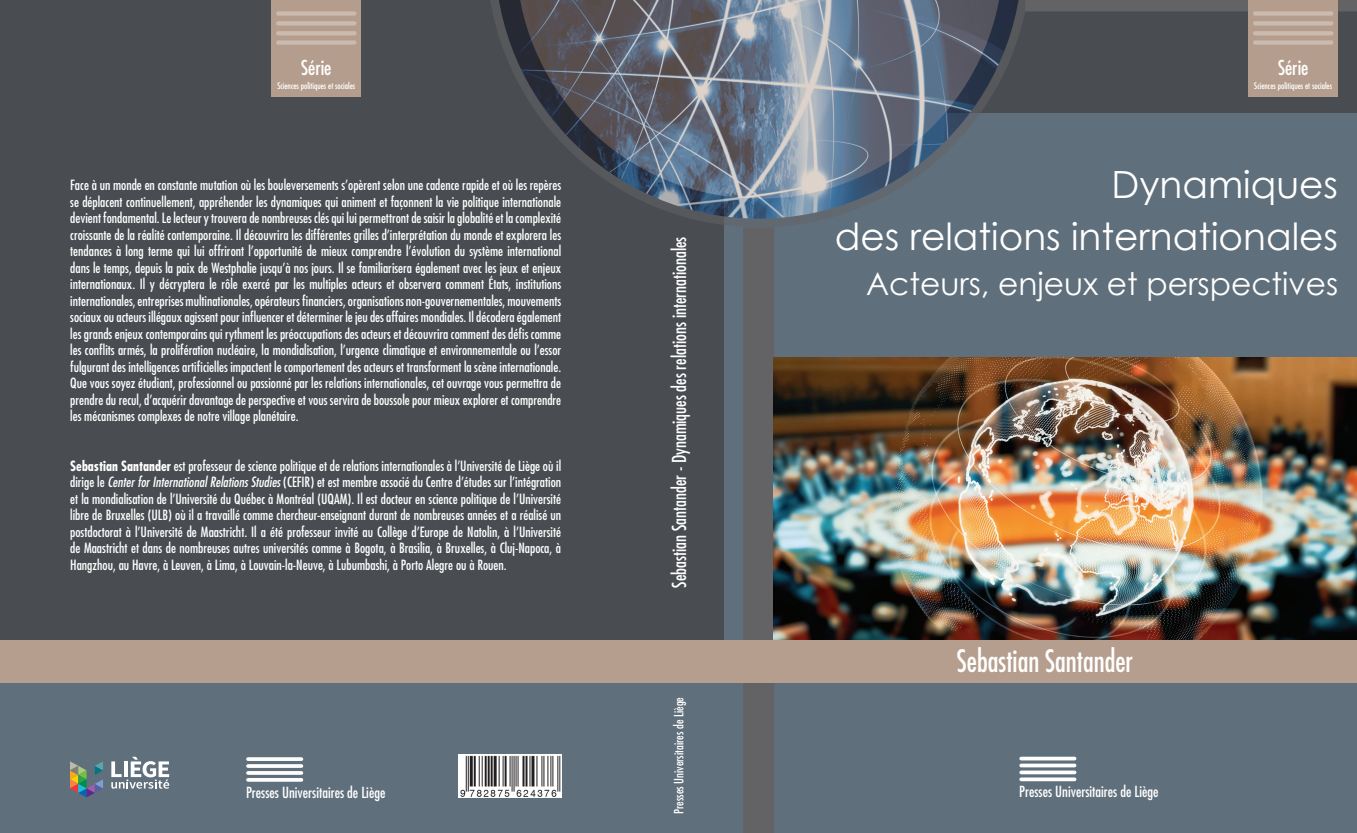
<style>
.page{position:relative;width:1357px;height:833px;background:#5f6f7b}
.page>*{position:absolute;margin:0;border:0;box-sizing:border-box;transform-origin:0 0}
.t1{font:37.5px/51.9px "Century Gothic";color:#fff;text-align:right}
.t2{font:31.25px "Century Gothic";color:#fff}
.t3{font:condensed 30px "Futura Std";color:#fff;scale:.94 1}
.t4{font:condensed 20px "Futura Std";color:#fff}
.t5{font:condensed 18.75px "Futura Std";color:#fff;scale:.96 1}
.t6{font:condensed 14.88px "Futura Std";color:#fff}
.t7{font:condensed 13.75px/16.5px "Futura Std";color:#fff;text-align:justify}
.t8{font:condensed 12.5px "Futura Std";color:#fff}
.t9{font:condensed 8.75px "Futura Std";color:#fff}
.s1{font-weight:700}
.s2{font-style:italic}
</style>
<div class="page">
<div style="left:0;top:0;width:1357px;height:639px;background:#494c51"></div>
<div style="left:271px;top:0;width:90px;height:96px;background:#b59d8d"></div>
<div style="left:278px;top:11px;width:76px;height:5px;background:#cabaaf"></div>
<div style="left:278px;top:21px;width:76px;height:5px;background:#cabaaf"></div>
<hr style="left:278px;top:31px;width:76px;height:4px;background:#cabaaf">
<div style="left:278px;top:40px;width:76px;height:5px;background:#cabaaf"></div>
<svg style="left:70px;top:761px;width:33px;height:36px"></svg>
<div style="left:475px;top:0;width:232px;height:672px;background:#494c51"></div>
<div style="left:774px;top:114px;width:583px;height:719px;background:#5f6f7b"></div>
<div style="left:634px;top:0;width:723px;height:107px;background:#494c51"></div>
<div style="left:724px;top:0;width:52px;height:833px;background:#5f6f7b"></div>
<div style="left:1025px;top:0;width:332px;height:11px;background:#636366"></div>
<svg style="left:491px;top:0;width:540px;height:227px"></svg>
<div style="left:743px;top:227px;width:31px;height:606px;background:#636366"></div>
<div style="left:1248px;top:0;width:90px;height:96px;background:#b59d8d"></div>
<div style="left:1255px;top:11px;width:76px;height:5px;background:#cabaaf"></div>
<div style="left:1255px;top:21px;width:76px;height:5px;background:#cabaaf"></div>
<hr style="left:1255px;top:31px;width:76px;height:4px;background:#cabaaf">
<div style="left:1255px;top:40px;width:76px;height:5px;background:#cabaaf"></div>
<img style="left:774px;top:357px;width:583px;height:282px">
<img style="left:459px;top:755px;width:102px;height:42px">
<div style="left:0;top:639px;width:1357px;height:43px;background:#b59e8d"></div>
<svg style="left:248px;top:757px;width:53px;height:4px"></svg>
<svg style="left:248px;top:764px;width:53px;height:4px"></svg>
<svg style="left:248px;top:771px;width:53px;height:4px"></svg>
<hr style="left:248px;top:778px;width:53px;height:3px;background:#fff">
<svg style="left:1021px;top:756px;width:53px;height:4px"></svg>
<svg style="left:1021px;top:763px;width:53px;height:4px"></svg>
<svg style="left:1021px;top:770px;width:53px;height:4px"></svg>
<svg style="left:1021px;top:777px;width:53px;height:4px"></svg>
<svg style="left:111px;top:756px;width:58px;height:32px"></svg>
<h3 class="t4" style="left:301px;top:55px;width:32px">Série</h3>
<p class="t9" style="left:277px;top:81px;width:79px">Sciences politiques et sociales</p>
<p class="t7" style="left:70px;top:177px;width:492px">Face à un monde en constante mutation où les bouleversements s’opèrent selon une cadence rapide et où les repères se déplacent continuellement, appréhender les dynamiques qui animent et façonnent la vie politique internationale devient fondamental. Le lecteur y trouvera de nombreuses clés qui lui permettront de saisir la globalité et la complexité croissante de la réalité contemporaine. Il découvrira les différentes grilles d’interprétation du monde et explorera les tendances à long terme qui lui offriront l’opportunité de mieux comprendre l’évolution du système international dans le temps, depuis la paix de Westphalie jusqu’à nos jours. Il se familiarisera également avec les jeux et enjeux internationaux. Il y décryptera le rôle exercé par les multiples acteurs et observera comment États, institutions internationales, entreprises multinationales, opérateurs financiers, organisations non-gouvernementales, mouvements sociaux ou acteurs illégaux agissent pour influencer et déterminer le jeu des affaires mondiales. Il décodera également les grands enjeux contemporains qui rythment les préoccupations des acteurs et découvrira comment des défis comme les conflits armés, la prolifération nucléaire, la mondialisation, l’urgence climatique et environnementale ou l’essor fulgurant des intelligences artificielles impactent le comportement des acteurs et transforment la scène internationale.<br>Que vous soyez étudiant, professionnel ou passionné par les relations internationales, cet ouvrage vous permettra de prendre du recul, d’acquérir davantage de perspective et vous servira de boussole pour mieux explorer et comprendre les mécanismes complexes de notre village planétaire.</p>
<p class="t7" style="left:70px;top:457px;width:492px"><span class="s1">Sebastian Santander</span> est professeur de science politique et de relations internationales à l’Université de Liège où il dirige le <span class="s2">Center for International Relations Studies</span> (CEFIR) et est membre associé du Centre d’études sur l’intégration et la mondialisation de l’Université du Québec à Montréal (UQAM). Il est docteur en science politique de l’Université libre de Bruxelles (ULB) où il a travaillé comme chercheur-enseignant durant de nombreuses années et a réalisé un postdoctorat à l’Université de Maastricht. Il a été professeur invité au Collège d’Europe de Natolin, à l’Université de Maastricht et dans de nombreuses autres universités comme à Bogota, à Brasilia, à Bruxelles, à Cluj-Napoca, à Hangzhou, au Havre, à Leuven, à Lima, à Louvain-la-Neuve, à Lubumbashi, à Porto Alegre ou à Rouen.</p>
<p class="t6" style="left:246px;top:783px;width:141px">Presses Universitaires de Liège</p>
<h3 class="t5" style="left:668px;top:555px;width:367px;rotate:-90deg">Sebastian Santander - Dynamiques des relations internationales</h3>
<h3 class="t5" style="left:668px;top:587px;width:367px;rotate:-90deg">Sebastian Santander - Dynamiques des relations internationales</h3>
<p class="t8" style="left:671px;top:814px;width:118px;rotate:-90deg">Presses Universitaires de Liège</p>
<h3 class="t4" style="left:1278px;top:55px;width:32px">Série</h3>
<p class="t9" style="left:1254px;top:81px;width:79px">Sciences politiques et sociales</p>
<h1 class="t1" style="left:835px;top:158px;width:505px">Dynamiques<br>des relations internationales</h1>
<h2 class="t2" style="left:866px;top:262px;width:473px">Acteurs, enjeux et perspectives</h2>
<h3 class="t3" style="left:957px;top:643px;width:189px">Sebastian Santander</h3>
<p class="t6" style="left:1019px;top:782px;width:141px">Presses Universitaires de Liège</p>
</div>
